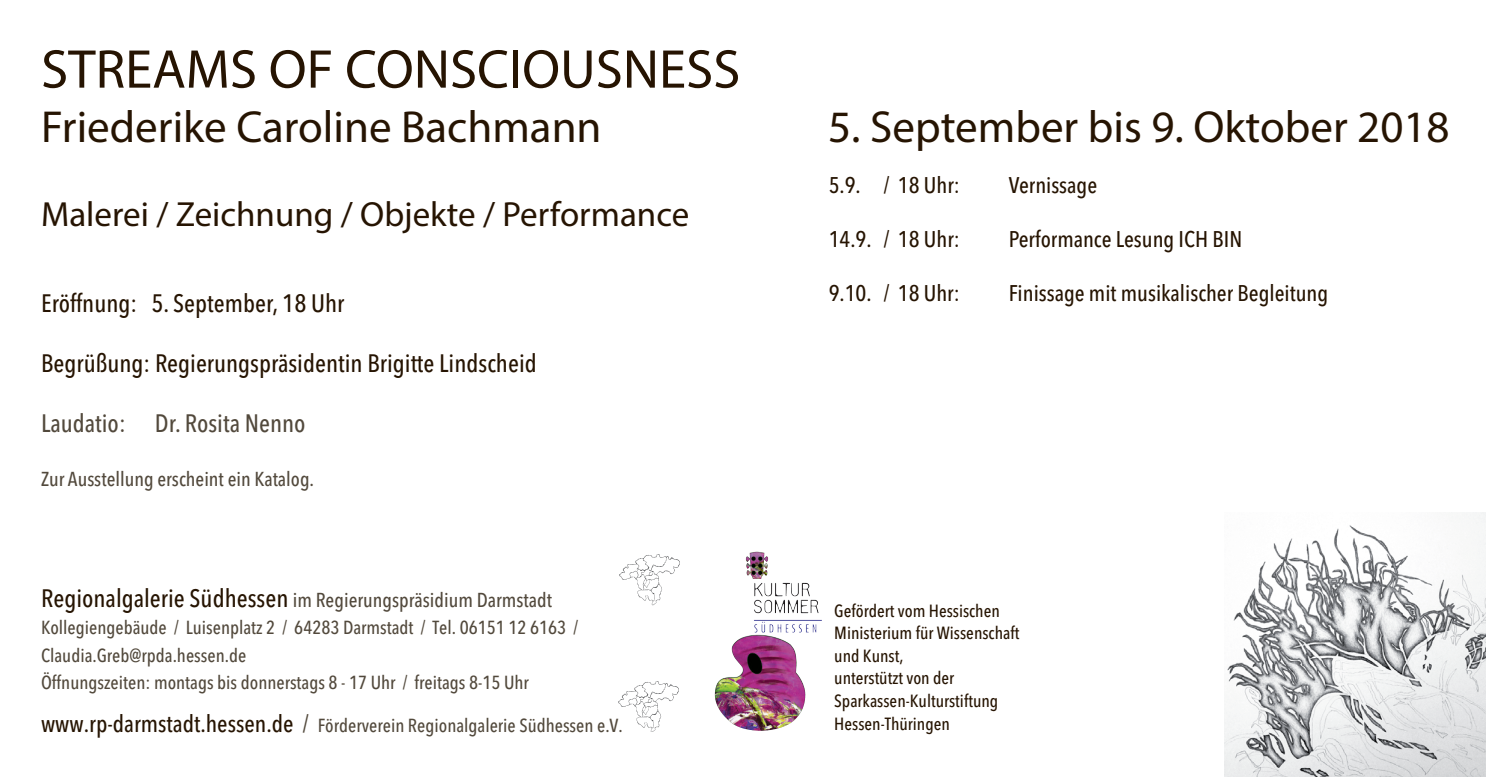
<style>
.page{position:relative;width:1486px;height:777px;background:#fff}
.page>*{position:absolute;margin:0;border:0;box-sizing:border-box;transform-origin:0 0}
.t1{font:55px "Myriad Pro";color:#261402}
.t2{font:45px "Myriad Pro";color:#261402}
.t3{font:35px "Myriad Pro";color:#261402}
.t4{font:500 condensed 25px "Avenir Next LT Pro";color:#261402}
.t5{font:500 condensed 25px "Avenir Next LT Pro";color:#52493c}
.t6{font:500 condensed 22.5px "Avenir Next LT Pro";color:#261402}
.t7{font:500 condensed 20px "Avenir Next LT Pro";color:#52493c}
.t8{font:500 condensed 18.75px/27.5px "Avenir Next LT Pro";color:#52493c}
.t9{font:500 condensed 17.5px/22.5px "Avenir Next LT Pro";color:#261402}
.s1{font-size:25px;color:#261402}
.s2{font-size:23.75px;color:#261402}
.s3{font-size:23.75px}
</style>
<div class="page">
<img style="left:618px;top:681px;width:61px;height:50px">
<img style="left:619px;top:554px;width:61px;height:52px">
<img style="left:714px;top:556px;width:108px;height:175px">
<img style="left:745px;top:551px;width:20px;height:28px">
<img style="left:1224px;top:512px;width:261px;height:265px">
<h1 class="t1" style="left:41px;top:35px;width:700px">STREAMS OF CONSCIOUSNESS</h1>
<h2 class="t2" style="left:41px;top:99px;width:562px">Friederike Caroline Bachmann</h2>
<h3 class="t3" style="left:41px;top:192px;width:650px">Malerei / Zeichnung / Objekte / Performance</h3>
<h3 class="t4" style="left:41px;top:288px;width:305px">Eröffnung: 5. September, 18 Uhr</h3>
<h3 class="t4" style="left:41px;top:348px;width:497px">Begrüßung: Regierungspräsidentin Brigitte Lindscheid</h3>
<h3 class="t5" style="left:41px;top:408px;width:266px">Laudatio: Dr. Rosita Nenno</h3>
<p class="t7" style="left:41px;top:467px;width:274px">Zur Ausstellung erscheint ein Katalog.</p>
<p class="t7" style="left:41px;top:587px;width:512px"><span class="s1">Regionalgalerie Südhessen</span> im Regierungspräsidium Darmstadt</p>
<p class="t8" style="left:41px;top:613px;width:538px">Kollegiengebäude / Luisenplatz 2 / 64283 Darmstadt / Tel. 06151 12 6163 /<br>Claudia.Greb@rpda.hessen.de<br>Öffnungszeiten: montags bis donnerstags 8 - 17 Uhr / freitags 8-15 Uhr</p>
<p class="t8" style="left:41px;top:711px;width:583px"><span class="s2">www.rp-darmstadt.hessen.de</span> <span class="s3">/</span> Förderverein Regionalgalerie Südhessen e.V.</p>
<h2 class="t2" style="left:828px;top:99px;width:623px">5. September bis 9. Oktober 2018</h2>
<p class="t6" style="left:828px;top:172px;width:132px">5.9. / 18 Uhr:</p>
<p class="t6" style="left:1008px;top:172px;width:90px">Vernissage</p>
<p class="t6" style="left:828px;top:226px;width:132px">14.9. / 18 Uhr:</p>
<p class="t6" style="left:1008px;top:226px;width:235px">Performance Lesung ICH BIN</p>
<p class="t6" style="left:828px;top:280px;width:132px">9.10. / 18 Uhr:</p>
<p class="t6" style="left:1008px;top:280px;width:321px">Finissage mit musikalischer Begleitung</p>
<p class="t9" style="left:834px;top:599px;width:186px">Gefördert vom Hessischen<br>Ministerium für Wissenschaft und Kunst,<br>unterstützt von der<br>Sparkassen-Kulturstiftung<br>Hessen-Thüringen</p>
</div>
